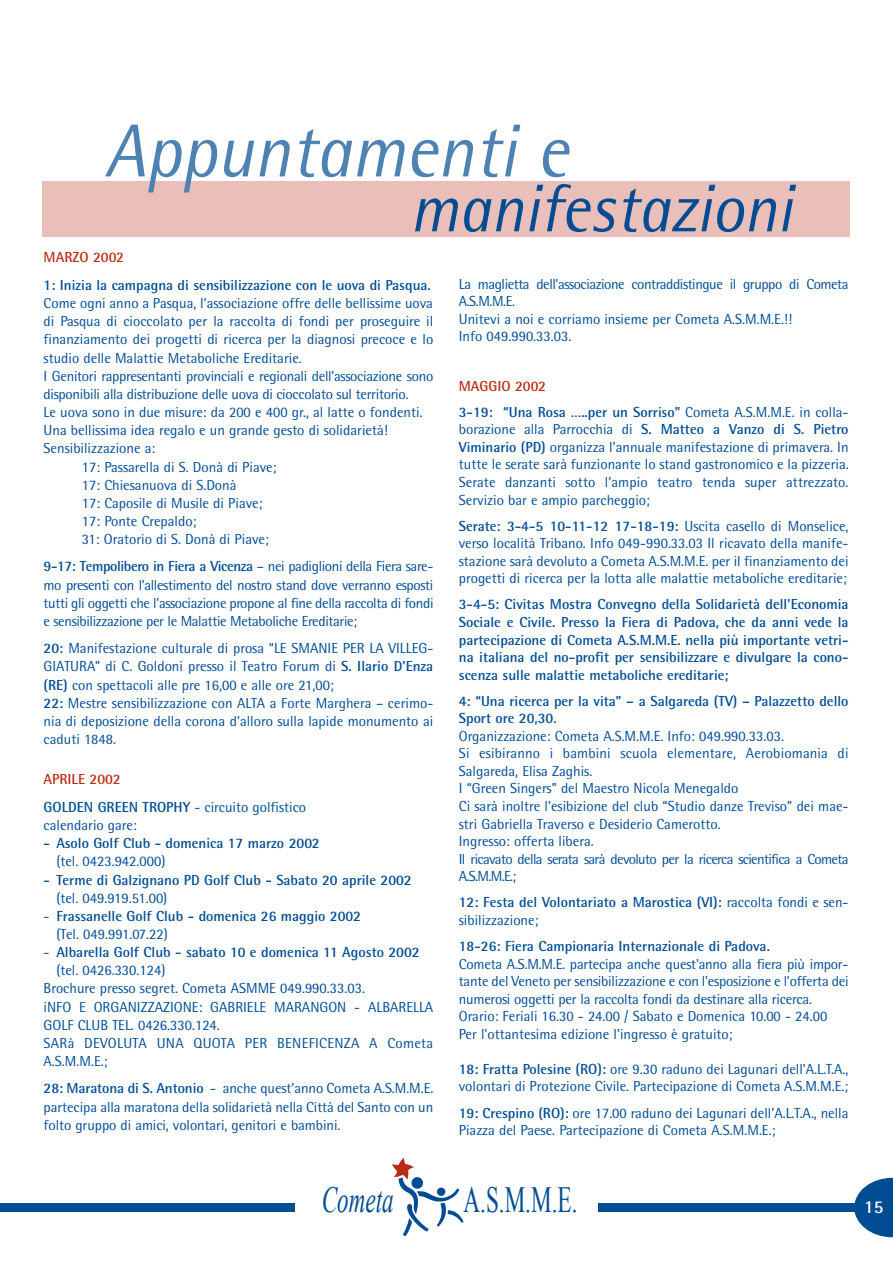
<style>
.page{position:relative;width:893px;height:1263px;background:#fff}
.page>*{position:absolute;margin:0;border:0;box-sizing:border-box;transform-origin:0 0}
.t1{font:italic 75px "Rotis Semi Sans";color:#4d82b3;scale:.95 1}
.t2{font:italic 67.5px "Rotis Semi Sans";color:#004c93;scale:.95 1}
.t3{font:36.9px "Times New Roman";color:#004c93;scale:.63 1}
.t4{font:italic 36.9px "Times New Roman";color:#004c93;scale:.63 1}
.t5{font:700 18px "Rotis Semi Sans";color:#fff}
.t6{font:14.55px/17.5px "Rotis Semi Sans";color:#004c93}
.t7{font:700 14.55px/17.5px "Rotis Semi Sans";color:#004c93}
.t8{font:14.55px/17.5px "Rotis Semi Sans";letter-spacing:-.03em;color:#004c93}
.t9{font:14.55px "Rotis Semi Sans";letter-spacing:-.02em;color:#004c93}
.t10{font:14.55px "Rotis Semi Sans";letter-spacing:.02em;color:#004c93}
.t11{font:700 14.55px "Rotis Semi Sans";color:#bc2b16}
.s1{font-weight:700}
.s2{font-weight:700;color:#bc2b16}
.s3{font-weight:400}
.s4{color:#bc2b16}
</style>
<div class="page">
<div style="left:0;top:1203px;width:294px;height:9px;background:#004c93"></div>
<svg style="left:392px;top:1158px;width:72px;height:78px"></svg>
<div style="left:598px;top:1203px;width:294px;height:9px;background:#004c93"></div>
<svg style="left:854px;top:1178px;width:38px;height:59px"></svg>
<div style="left:42px;top:181px;width:808px;height:56px;background:#ebbfb9"></div>
<h1 class="t1" style="left:104px;top:106px;width:489px">Appuntamenti e</h1>
<h2 class="t2" style="left:410px;top:168px;width:404px">manifestazioni</h2>
<p class="t11" style="left:44px;top:248px;width:82px">MARZO 2002</p>
<p class="t7" style="left:44px;top:276px;width:389px">1: Inizia la campagna di sensibilizzazione con le uova di Pasqua.</p>
<p class="t6" style="left:44px;top:294px;width:391px">Come ogni anno a Pasqua, l’associazione offre delle bellissime uova</p>
<p class="t6" style="left:44px;top:312px;width:391px">di Pasqua di cioccolato per la raccolta di fondi per proseguire il</p>
<p class="t6" style="left:44px;top:331px;width:391px">finanziamento dei progetti di ricerca per la diagnosi precoce e lo</p>
<p class="t6" style="left:44px;top:349px;width:260px">studio delle Malattie Metaboliche Ereditarie.</p>
<p class="t9" style="left:44px;top:367px;width:391px">I Genitori rappresentanti provinciali e regionali dell’associazione sono</p>
<p class="t9" style="left:44px;top:385px;width:366px">disponibili alla distribuzione delle uova di cioccolato sul territorio.</p>
<p class="t6" style="left:44px;top:403px;width:381px">Le uova sono in due misure: da 200 e 400 gr., al latte o fondenti.</p>
<p class="t6" style="left:44px;top:421px;width:346px">Una bellissima idea regalo e un grande gesto di solidarietà!</p>
<p class="t6" style="left:44px;top:440px;width:113px">Sensibilizzazione a:</p>
<p class="t6" style="left:82px;top:458px;width:196px">17: Passarella di S. Donà di Piave;</p>
<p class="t6" style="left:82px;top:476px;width:156px">17: Chiesanuova di S.Donà</p>
<p class="t6" style="left:82px;top:494px;width:182px">17: Caposile di Musile di Piave;</p>
<p class="t6" style="left:82px;top:512px;width:116px">17: Ponte Crepaldo;</p>
<p class="t6" style="left:82px;top:530px;width:188px">31: Oratorio di S. Donà di Piave;</p>
<p class="t6" style="left:44px;top:557px;width:391px;line-height:18.1px;text-align:justify"><span class="s1">9-17: Tempolibero in Fiera a Vicenza</span> – nei padiglioni della Fiera sare&shy;mo presenti con l’allestimento del nostro stand dove verranno esposti tutti gli oggetti che l’associazione propone al fine della raccolta di fondi e sensibilizzazione per le Malattie Metaboliche Ereditarie;</p>
<p class="t6" style="left:44px;top:639px;width:391px;line-height:18.1px"><span class="s1">20:</span> Manifestazione culturale di prosa “LE SMANIE PER LA VILLEG-GIATURA” di C. Goldoni presso il Teatro Forum di <span class="s1">S. Ilario D’Enza (RE)</span> con spettacoli alle pre 16,00 e alle ore 21,00;<br><span class="s1">22:</span> Mestre sensibilizzazione con ALTA a Forte Marghera – cerimo&shy;nia di deposizione della corona d’alloro sulla lapide monumento ai caduti 1848.</p>
<p class="t6" style="left:44px;top:765px;width:264px;line-height:27.8px"><span class="s2">APRILE 2002<br></span><span class="s1">GOLDEN GREEN TROPHY</span> - circuito golfistico</p>
<p class="t6" style="left:44px;top:816px;width:95px">calendario gare:</p>
<p class="t7" style="left:44px;top:834px;width:278px">- Asolo Golf Club - domenica 17 marzo 2002</p>
<p class="t6" style="left:56px;top:852px;width:111px">(tel. 0423.942.000)</p>
<p class="t7" style="left:44px;top:871px;width:369px">- Terme di Galzignano PD Golf Club - Sabato 20 aprile 2002</p>
<p class="t6" style="left:56px;top:889px;width:112px">(tel. 049.919.51.00)</p>
<p class="t7" style="left:56px;top:907px;width:306px;line-height:18.1px;text-indent:-13px"><span class="s3">-</span> Frassanelle Golf Club - domenica 26 maggio 2002 <span class="s3">(Tel. 049.991.07.22)</span></p>
<p class="t7" style="left:44px;top:943px;width:377px"><span class="s3">-</span> Albarella Golf Club - sabato 10 e domenica 11 Agosto 2002</p>
<p class="t6" style="left:56px;top:961px;width:111px">(tel. 0426.330.124)</p>
<p class="t6" style="left:44px;top:980px;width:323px">Brochure presso segret. Cometa ASMME 049.990.33.03.</p>
<p class="t6" style="left:44px;top:998px;width:391px">iNFO E ORGANIZZAZIONE: GABRIELE MARANGON - ALBARELLA</p>
<p class="t6" style="left:44px;top:1016px;width:178px">GOLF CLUB TEL. 0426.330.124.</p>
<p class="t10" style="left:44px;top:1034px;width:391px">SARà DEVOLUTA UNA QUOTA PER BENEFICENZA A Cometa</p>
<p class="t6" style="left:44px;top:1052px;width:65px">A.S.M.M.E.;</p>
<p class="t6" style="left:44px;top:1079px;width:391px;line-height:18.1px;text-align:justify"><span class="s1">28: Maratona di S. Antonio</span> - anche quest’anno Cometa A.S.M.M.E. partecipa alla maratona della solidarietà nella Città del Santo con un folto gruppo di amici, volontari, genitori e bambini.</p>
<p class="t8" style="left:459px;top:275px;width:391px">La maglietta dell’associazione contraddistingue il gruppo di Cometa A.S.M.M.E.<br>Unitevi a noi e corriamo insieme per Cometa A.S.M.M.E.!!<br>Info 049.990.33.03.</p>
<p class="t7" style="left:459px;top:372px;width:391px;line-height:26.1px"><span class="s4">MAGGIO 2002<br></span>3-19: “Una Rosa …..per un Sorriso” <span class="s3">Cometa A.S.M.M.E. in colla-</span></p>
<p class="t6" style="left:459px;top:420px;width:391px;text-align:justify">borazione alla Parrocchia di <span class="s1">S. Matteo a Vanzo di S. Pietro Viminario (PD)</span> organizza l’annuale manifestazione di primavera. In tutte le serate sarà funzionante lo stand gastronomico e la pizzeria.<br>Serate danzanti sotto l’ampio teatro tenda super attrezzato.<br>Servizio bar e ampio parcheggio;</p>
<p class="t6" style="left:459px;top:517px;width:391px;text-align:justify"><span class="s1">Serate: 3-4-5 10-11-12 17-18-19:</span> Uscita casello di Monselice, verso località Tribano. Info 049-990.33.03 Il ricavato della manife&shy;stazione sarà devoluto a Cometa A.S.M.M.E. per il finanziamento dei progetti di ricerca per la lotta alle malattie metaboliche ereditarie;</p>
<p class="t7" style="left:459px;top:595px;width:391px;text-align:justify">3-4-5: Civitas Mostra Convegno della Solidarietà dell'Economia Sociale e Civile. Presso la Fiera di Padova, che da anni vede la partecipazione di Cometa A.S.M.M.E. nella più importante vetri&shy;na italiana del no-profit per sensibilizzare e divulgare la cono&shy;scenza sulle malattie metaboliche ereditarie;</p>
<p class="t7" style="left:459px;top:692px;width:391px">4: “Una ricerca per la vita” – a Salgareda (TV) – Palazzetto dello<br>Sport ore 20,30.</p>
<p class="t6" style="left:459px;top:727px;width:391px">Organizzazione: Cometa A.S.M.M.E. Info: 049.990.33.03.<br>Si esibiranno i bambini scuola elementare, Aerobiomania di Salgareda, Elisa Zaghis.<br>I “Green Singers” del Maestro Nicola Menegaldo<br>Ci sarà inoltre l’esibizione del club “Studio danze Treviso” dei mae&shy;stri Gabriella Traverso e Desiderio Camerotto.<br>Ingresso: offerta libera.<br>Il ricavato della serata sarà devoluto per la ricerca scientifica a Cometa A.S.M.M.E.;</p>
<p class="t7" style="left:459px;top:893px;width:391px">12: Festa del Volontariato a Marostica (VI): <span class="s3">raccolta fondi e sen&shy;sibilizzazione;</span></p>
<p class="t7" style="left:459px;top:937px;width:313px">18-26: Fiera Campionaria Internazionale di Padova.</p>
<p class="t6" style="left:459px;top:955px;width:391px">Cometa A.S.M.M.E. partecipa anche quest'anno alla fiera più impor&shy;tante del Veneto per sensibilizzazione e con l'esposizione e l'offerta dei numerosi oggetti per la raccolta fondi da destinare alla ricerca.<br>Orario: Feriali 16.30 - 24.00 / Sabato e Domenica 10.00 - 24.00<br>Per l'ottantesima edizione l'ingresso è gratuito;</p>
<p class="t6" style="left:459px;top:1060px;width:391px"><span class="s1">18: Fratta Polesine (RO):</span> ore 9.30 raduno dei Lagunari dell'A.L.T.A., volontari di Protezione Civile. Partecipazione di Cometa A.S.M.M.E.;</p>
<p class="t6" style="left:459px;top:1104px;width:391px"><span class="s1">19: Crespino (RO):</span> ore 17.00 raduno dei Lagunari dell'A.L.T.A., nella<br>Piazza del Paese. Partecipazione di Cometa A.S.M.M.E.;</p>
<h3 class="t4" style="left:322px;top:1178px;width:116px">Cometa</h3>
<h3 class="t3" style="left:463px;top:1178px;width:182px">A.S.M.M.E.</h3>
<p class="t5" style="left:864px;top:1196px;width:21px">15</p>
</div>
